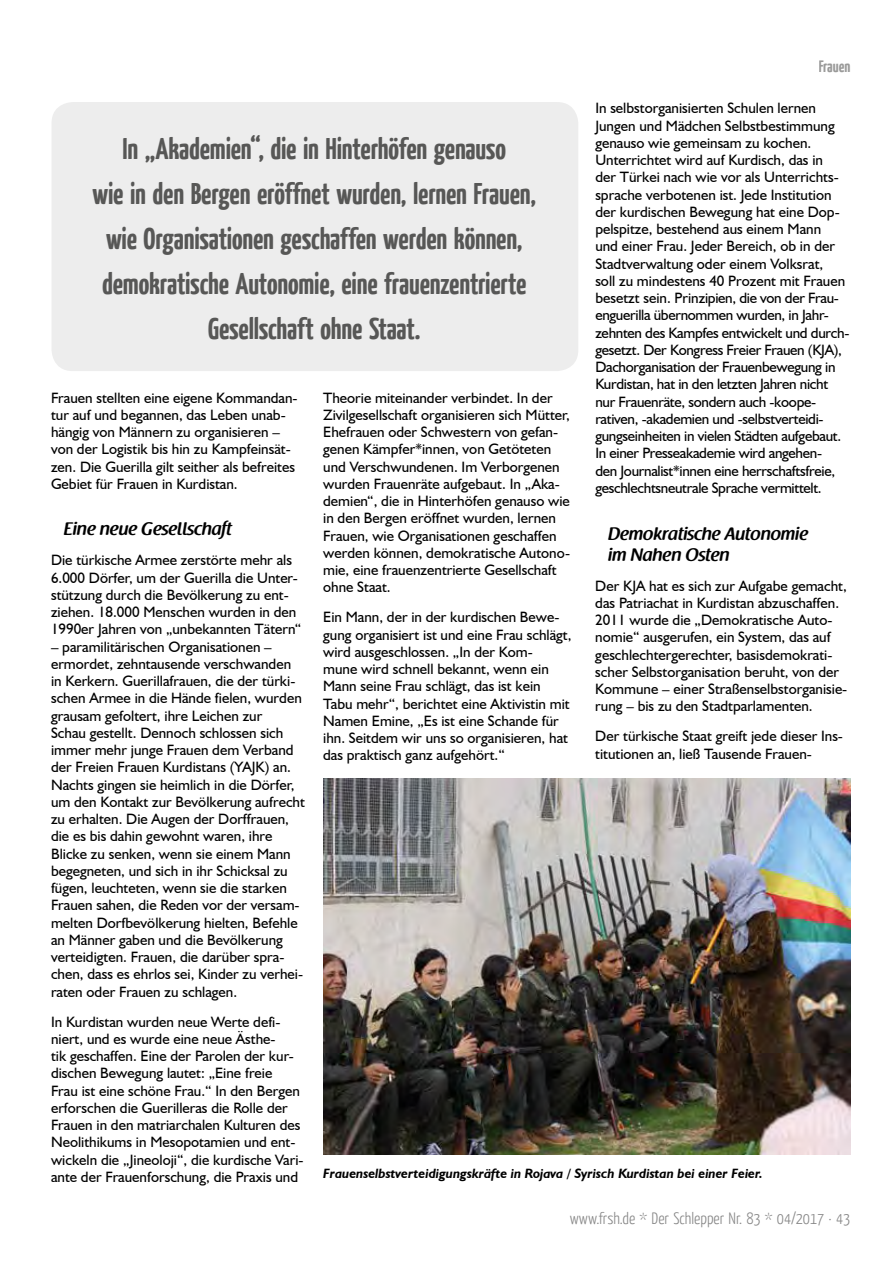
<style>
.page{position:relative;width:893px;height:1263px;background:#fff}
.page>*{position:absolute;margin:0;border:0;box-sizing:border-box;transform-origin:0 0}
.t1{font:700 30px/45px "Yanone Kaffeesatz";letter-spacing:-.005em;color:#575756;text-align:center}
.t2{font:600 18px/21px "Raspoutine";color:#000}
.t3{font:300 16.5px "Yanone Kaffeesatz";color:#878787}
.t4{font:700 16.5px "Yanone Kaffeesatz";color:#575756}
.t5{font:15px/17.2px "Humanist 521 BT";color:#000}
.t6{font:15px/17.2px "Humanist 521 BT";letter-spacing:-.02em;color:#000}
.t7{font:italic 700 13.5px "Humanist 521 BT";color:#000}
</style>
<div class="page">
<div style="left:52px;top:102px;width:526px;height:269px;background:#ededed;border-radius:21px"></div>
<img style="left:323px;top:778px;width:527px;height:376px">
<p class="t4" style="left:819px;top:55px;width:33px">Frauen</p>
<p class="t6" style="left:595px;top:99px;width:256px">In selbstorganisierten Schulen lernen Jungen und Mädchen Selbstbestimmung genauso wie gemeinsam zu kochen.<br>Unterrichtet wird auf Kurdisch, das in<br>der Türkei nach wie vor als Unterrichts&shy;sprache verbotenen ist. Jede Institution der kurdischen Bewegung hat eine Dop&shy;pelspitze, bestehend aus einem Mann<br>und einer Frau. Jeder Bereich, ob in der Stadtverwaltung oder einem Volksrat,<br>soll zu mindestens 40 Prozent mit Frauen besetzt sein. Prinzipien, die von der Frau&shy;enguerilla übernommen wurden, in Jahr&shy;zehnten des Kampfes entwickelt und durch&shy;gesetzt. Der Kongress Freier Frauen (KJA), Dachorganisation der Frauenbewegung in Kurdistan, hat in den letzten Jahren nicht nur Frauenräte, sondern auch -koope&shy;rativen, -akademien und -selbstverteidi&shy;gungseinheiten in vielen Städten aufgebaut.<br>In einer Presseakademie wird angehen-<br>den Journalist*innen eine herrschaftsfreie, geschlechtsneutrale Sprache vermittelt.</p>
<p class="t2" style="left:608px;top:523px;width:202px">Demokratische Autonomie im Nahen Osten</p>
<p class="t5" style="left:595px;top:576px;width:253px">Der KJA hat es sich zur Aufgabe gemacht, das Patriachat in Kurdistan abzuschaffen.<br>2011 wurde die „Demokratische Auto&shy;nomie“ ausgerufen, ein System, das auf geschlechtergerechter, basisdemokrati&shy;scher Selbstorganisation beruht, von der Kommune – einer Straßenselbstorganisie&shy;rung – bis zu den Stadtparlamenten.</p>
<p class="t5" style="left:595px;top:727px;width:249px">Der türkische Staat greift jede dieser Ins&shy;titutionen an, ließ Tausende Frauen-</p>
<h1 class="t1" style="left:93px;top:124px;width:445px">In „Akademien“, die in Hinterhöfen genauso<br>wie in den Bergen eröffnet wurden, lernen Frauen, wie Organisationen geschaffen werden können, demokratische Autonomie, eine frauenzentrierte Gesellschaft ohne Staat.</h1>
<p class="t5" style="left:323px;top:389px;width:248px">Theorie miteinander verbindet. In der Zivilgesellschaft organisieren sich Mütter, Ehefrauen oder Schwestern von gefan&shy;genen Kämpfer*innen, von Getöteten und Verschwundenen. Im Verborgenen wurden Frauenräte aufgebaut. In „Aka&shy;demien“, die in Hinterhöfen genauso wie in den Bergen eröffnet wurden, lernen Frauen, wie Organisationen geschaffen werden können, demokratische Autono&shy;mie, eine frauenzentrierte Gesellschaft ohne Staat.</p>
<p class="t5" style="left:323px;top:608px;width:250px">Ein Mann, der in der kurdischen Bewe&shy;gung organisiert ist und eine Frau schlägt, wird ausgeschlossen. „In der Kom-<br>mune wird schnell bekannt, wenn ein Mann seine Frau schlägt, das ist kein Tabu mehr“, berichtet eine Aktivistin mit Namen Emine, „Es ist eine Schande für ihn. Seitdem wir uns so organisieren, hat das praktisch ganz aufgehört.“</p>
<p class="t5" style="left:51px;top:389px;width:248px">Frauen stellten eine eigene Kommandan&shy;tur auf und begannen, das Leben unab&shy;hängig von Männern zu organisieren – von der Logistik bis hin zu Kampfeinsät&shy;zen. Die Guerilla gilt seither als befreites Gebiet für Frauen in Kurdistan.</p>
<p class="t2" style="left:64px;top:519px;width:169px">Eine neue Gesellschaft</p>
<p class="t5" style="left:51px;top:551px;width:252px">Die türkische Armee zerstörte mehr als 6.000 Dörfer, um der Guerilla die Unter&shy;stützung durch die Bevölkerung zu ent&shy;ziehen. 18.000 Menschen wurden in den 1990er Jahren von „unbekannten Tätern“</p>
<p class="t5" style="left:51px;top:638px;width:255px">– paramilitärischen Organisationen – ermordet, zehntausende verschwanden in Kerkern. Guerillafrauen, die der türki&shy;schen Armee in die Hände fielen, wurden grausam gefoltert, ihre Leichen zur<br>Schau gestellt. Dennoch schlossen sich immer mehr junge Frauen dem Verband der Freien Frauen Kurdistans (YAJK) an.<br>Nachts gingen sie heimlich in die Dörfer, um den Kontakt zur Bevölkerung aufrecht zu erhalten. Die Augen der Dorffrauen, die es bis dahin gewohnt waren, ihre Blicke zu senken, wenn sie einem Mann begegneten, und sich in ihr Schicksal zu fügen, leuchteten, wenn sie die starken Frauen sahen, die Reden vor der versam&shy;melten Dorfbevölkerung hielten, Befehle an Männer gaben und die Bevölkerung verteidigten. Frauen, die darüber spra&shy;chen, dass es ehrlos sei, Kinder zu verhei&shy;raten oder Frauen zu schlagen.</p>
<p class="t5" style="left:51px;top:1013px;width:254px">In Kurdistan wurden neue Werte defi&shy;niert, und es wurde eine neue Ästhe-<br>tik geschaffen. Eine der Parolen der kur&shy;dischen Bewegung lautet: „Eine freie<br>Frau ist eine schöne Frau.“ In den Bergen erforschen die Guerilleras die Rolle der Frauen in den matriarchalen Kulturen des Neolithikums in Mesopotamien und ent&shy;wickeln die „Jineoloji“, die kurdische Vari&shy;ante der Frauenforschung, die Praxis und</p>
<p class="t7" style="left:323px;top:1165px;width:441px">Frauenselbstverteidigungskräfte in Rojava / Syrisch Kurdistan bei einer Feier.</p>
<p class="t3" style="left:570px;top:1208px;width:282px">www.frsh.de * Der Schlepper Nr. 83 * 04/2017 · 43</p>
</div>
